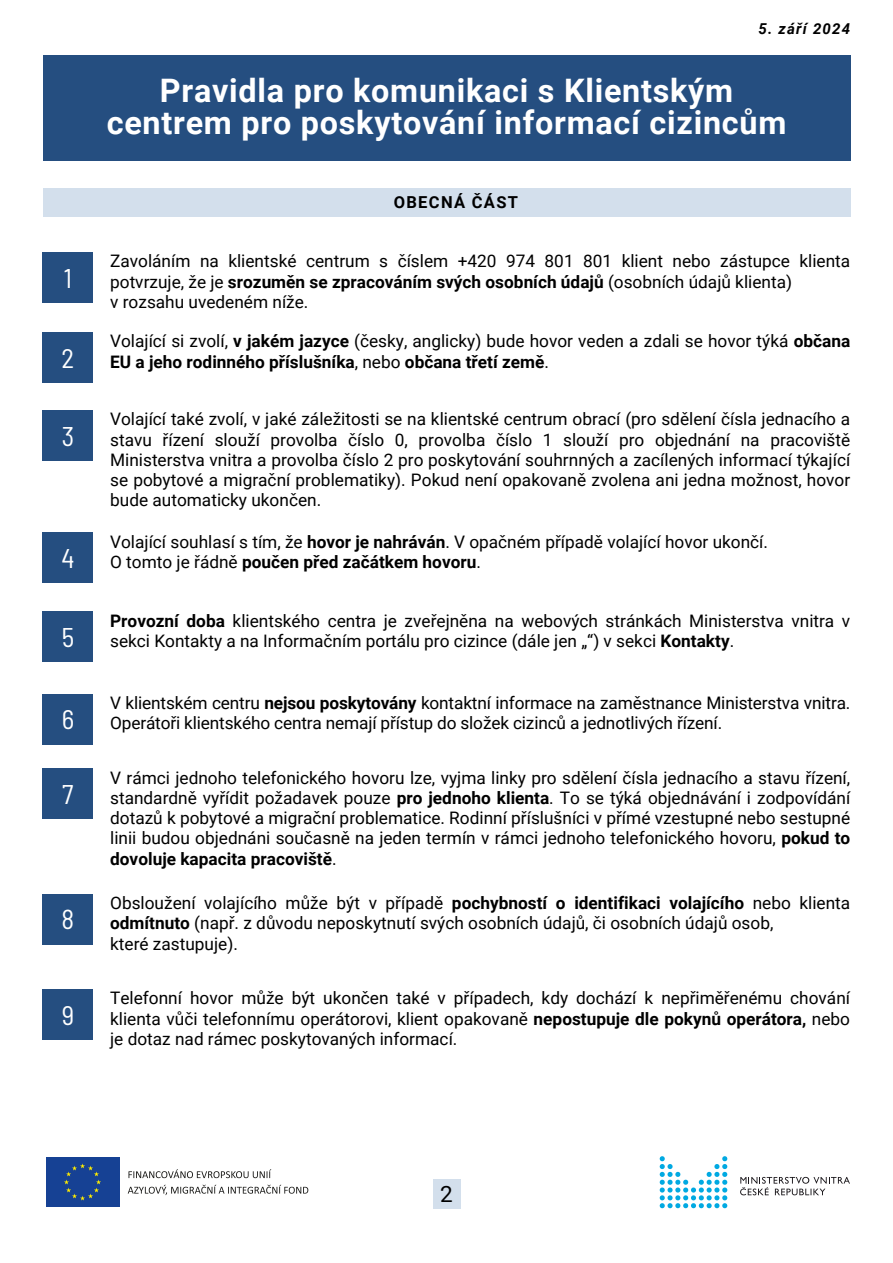
<style>
.page{position:relative;width:893px;height:1263px;background:#fff}
.page>*{position:absolute;margin:0;border:0;box-sizing:border-box;transform-origin:0 0}
.t1{font:700 32.33px/32.1px "Roboto";letter-spacing:.025em;color:#fff;text-align:center}
.t2{font:semi-condensed 27px "Barlow";color:#fff}
.t3{font:22.5px "Roboto";color:#000}
.t4{font:17.25px/20.2px "Roboto";color:#000}
.t5{font:700 17.25px "Roboto";color:#000}
.t6{font:700 16.5px "Roboto";letter-spacing:.08em;color:#000}
.t7{font:italic 700 15px "Roboto";letter-spacing:.08em;color:#000}
.s1{font-weight:700}
.s2{font-weight:400}
</style>
<div class="page">
<div style="left:43px;top:56px;width:807px;height:105px;background:#254e80"></div>
<div style="left:43px;top:533px;width:50px;height:50px;background:#254e80"></div>
<div style="left:43px;top:410px;width:50px;height:50px;background:#254e80"></div>
<div style="left:43px;top:252px;width:50px;height:50px;background:#254e80"></div>
<div style="left:43px;top:612px;width:50px;height:50px;background:#254e80"></div>
<div style="left:43px;top:694px;width:50px;height:50px;background:#254e80"></div>
<div style="left:43px;top:768px;width:50px;height:50px;background:#254e80"></div>
<div style="left:43px;top:894px;width:50px;height:50px;background:#254e80"></div>
<div style="left:43px;top:189px;width:807px;height:28px;background:#d3dfec"></div>
<div style="left:43px;top:332px;width:50px;height:50px;background:#254e80"></div>
<svg style="left:119px;top:1157px;width:1px;height:50px"></svg>
<div style="left:46px;top:1157px;width:73px;height:50px;background:#164194"></div>
<svg style="left:64px;top:1163px;width:37px;height:37px"></svg>
<svg style="left:128px;top:1169px;width:143px;height:9px"></svg>
<svg style="left:128px;top:1185px;width:180px;height:10px"></svg>
<svg style="left:740px;top:1177px;width:110px;height:18px"></svg>
<svg style="left:659px;top:1156px;width:68px;height:52px"></svg>
<div style="left:433px;top:1180px;width:27px;height:29px;background:#d3dfec"></div>
<div style="left:43px;top:989px;width:50px;height:50px;background:#254e80"></div>
<p class="t2" style="left:64px;top:261px;width:10px">1</p>
<p class="t2" style="left:62px;top:340px;width:14px">2</p>
<h3 class="t2" style="left:62px;top:419px;width:14px">3</h3>
<h1 class="t2" style="left:61px;top:541px;width:15px">4</h1>
<p class="t2" style="left:62px;top:620px;width:14px">5</p>
<h3 class="t2" style="left:62px;top:702px;width:14px">6</h3>
<p class="t2" style="left:62px;top:777px;width:13px">7</p>
<p class="t2" style="left:62px;top:902px;width:14px">8</p>
<p class="t2" style="left:62px;top:997px;width:14px">9</p>
<p class="t7" style="left:758px;top:20px;width:93px">5. září 2024</p>
<p class="t1" style="left:107px;top:75px;width:681px">Pravidla pro komunikaci s Klientským centrem pro poskytování informací cizincům</p>
<p class="t6" style="left:394px;top:192px;width:126px">OBECNÁ ČÁST</p>
<p class="t4" style="left:110px;top:251px;width:741px">Zavoláním na klientské centrum s číslem +420 974 801 801 klient nebo zástupce klienta potvrzuje, že je <span class="s1">srozuměn se zpracováním svých osobních údajů</span> (osobních údajů klienta)</p>
<p class="t4" style="left:110px;top:292px;width:200px">v rozsahu uvedeném níže.</p>
<h3 class="t4" style="left:110px;top:331px;width:741px">Volající si zvolí, <span class="s1">v jakém jazyce</span> (česky, anglicky) bude hovor veden a zdali se hovor týká <span class="s1">občana<br>EU a jeho rodinného příslušníka</span>, nebo <span class="s1">občana třetí země</span>.</h3>
<p class="t4" style="left:110px;top:409px;width:741px;text-align:justify">Volající také zvolí, v jaké záležitosti se na klientské centrum obrací (pro sdělení čísla jednacího a stavu řízení slouží provolba číslo 0, provolba číslo 1 slouží pro objednání na pracoviště Ministerstva vnitra a provolba číslo 2 pro poskytování souhrnných a zacílených informací týkající se pobytové a migrační problematiky). Pokud není opakovaně zvolena ani jedna možnost, hovor bude automaticky ukončen.</p>
<h2 class="t4" style="left:110px;top:532px;width:659px">Volající souhlasí s tím, že <span class="s1">hovor je nahráván</span>. V opačném případě volající hovor ukončí.</h2>
<p class="t5" style="left:110px;top:552px;width:372px"><span class="s2">O tomto je řádně</span> poučen před začátkem hovoru<span class="s2">.</span></p>
<p class="t4" style="left:110px;top:611px;width:741px"><span class="s1">Provozní doba</span> klientského centra je zveřejněna na webových stránkách Ministerstva vnitra v sekci Kontakty a na Informačním portálu pro cizince (dále jen „“) v sekci <span class="s1">Kontakty</span>.</p>
<p class="t4" style="left:110px;top:693px;width:742px">V klientském centru <span class="s1">nejsou poskytovány</span> kontaktní informace na zaměstnance Ministerstva vnitra.<br>Operátoři klientského centra nemají přístup do složek cizinců a jednotlivých řízení.</p>
<p class="t4" style="left:110px;top:768px;width:741px;text-align:justify">V rámci jednoho telefonického hovoru lze, vyjma linky pro sdělení čísla jednacího a stavu řízení, standardně vyřídit požadavek pouze <span class="s1">pro jednoho klienta</span>. To se týká objednávání i zodpovídání dotazů k pobytové a migrační problematice. Rodinní příslušníci v přímé vzestupné nebo sestupné linii budou objednáni současně na jeden termín v rámci jednoho telefonického hovoru, <span class="s1">pokud to dovoluje kapacita pracoviště</span>.</p>
<p class="t4" style="left:110px;top:893px;width:741px">Obsloužení volajícího může být v případě <span class="s1">pochybností o identifikaci volajícího</span> nebo klienta <span class="s1">odmítnuto</span> (např. z důvodu neposkytnutí svých osobních údajů, či osobních údajů osob,</p>
<p class="t4" style="left:110px;top:934px;width:129px">které zastupuje).</p>
<p class="t4" style="left:110px;top:988px;width:741px;text-align:justify">Telefonní hovor může být ukončen také v případech, kdy dochází k nepřiměřenému chování klienta vůči telefonnímu operátorovi, klient opakovaně <span class="s1">nepostupuje dle pokynů operátora,</span> nebo je dotaz nad rámec poskytovaných informací.</p>
<p class="t3" style="left:440px;top:1181px;width:14px">2</p>
</div>
